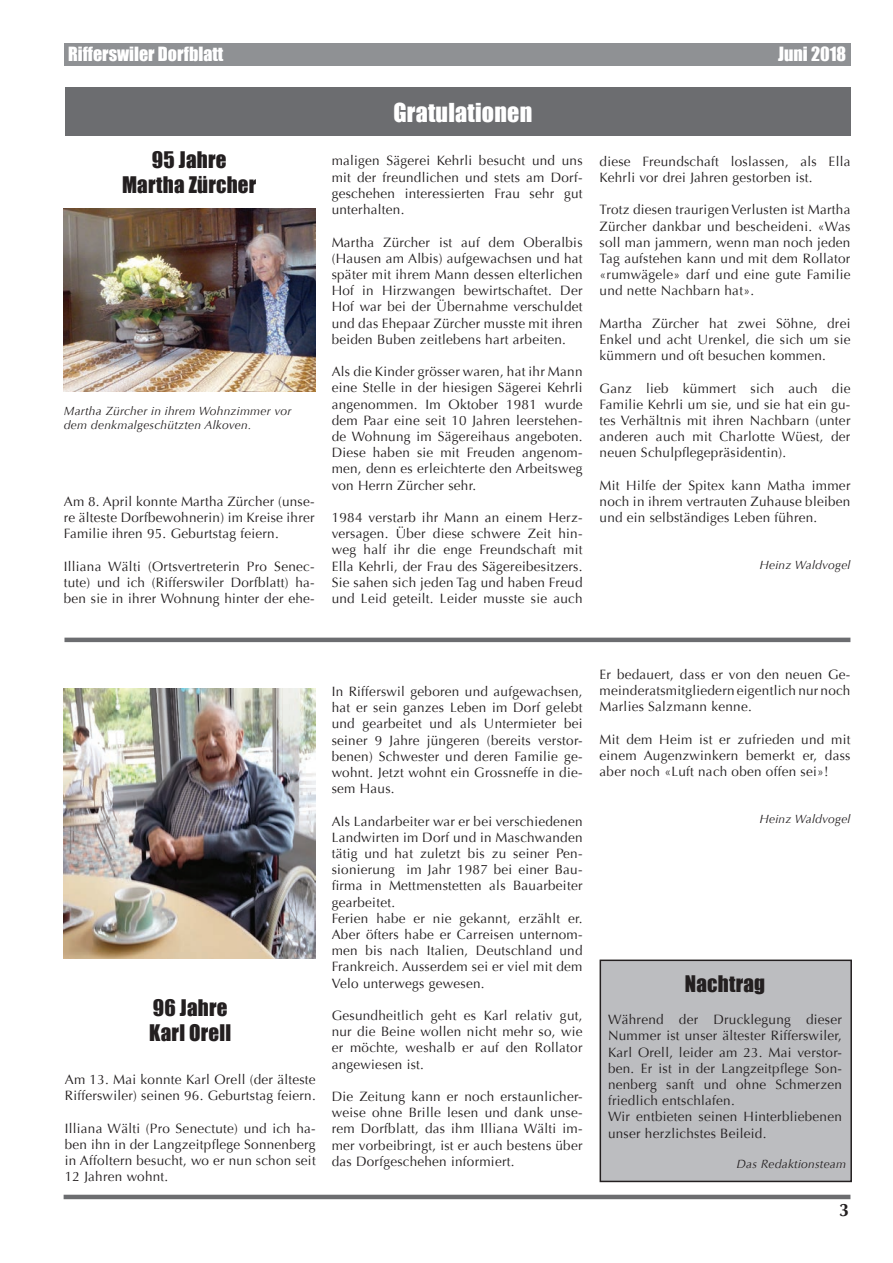
<style>
.page{position:relative;width:893px;height:1263px;background:#fff}
.page>*{position:absolute;margin:0;border:0;box-sizing:border-box;transform-origin:0 0}
.t1{font:24px "Impact";letter-spacing:.01em;color:#fff}
.t2{font:21px/25.2px "Impact";letter-spacing:.01em;color:#231f20;text-align:center}
.t3{font:18px "Impact";color:#fff}
.t4{font:700 18px "Optima";color:#231f20}
.t5{font:13.5px/16.2px "Optima";letter-spacing:.02em;color:#231f20;text-align:justify}
.t6{font:italic 12px/14.4px "Optima";letter-spacing:.02em;color:#231f20}
</style>
<div class="page">
<div style="left:64px;top:43px;width:786px;height:22px;background:#8f9194"></div>
<hr style="left:64px;top:1195px;width:786px;height:4px;background:#6c6d70">
<div style="left:600px;top:960px;width:251px;height:221px;background:#bcbdc0"></div>
<div style="left:600px;top:959px;width:252px;height:223px;border:2px solid #231f20"></div>
<img style="left:64px;top:208px;width:252px;height:183px">
<div style="left:65px;top:87px;width:785px;height:48px;background:#6c6d70"></div>
<img style="left:64px;top:689px;width:252px;height:269px">
<hr style="left:64px;top:638px;width:786px;height:4px;background:#6c6d70">
<h3 class="t3" style="left:68px;top:40px;width:157px">Rifferswiler Dorfblatt</h3>
<h3 class="t3" style="left:778px;top:40px;width:70px">Juni 2018</h3>
<h2 class="t2" style="left:122px;top:146px;width:136px">95 Jahre<br>Martha Zürcher</h2>
<p class="t6" style="left:64px;top:403px;width:229px">Martha Zürcher in ihrem Wohnzimmer vor dem denkmalgeschützten Alkoven.</p>
<p class="t5" style="left:64px;top:493px;width:252px">Am 8. April konnte Martha Zürcher (unse&shy;re älteste Dorfbewohnerin) im Kreise ihrer Familie ihren 95. Geburtstag feiern.</p>
<p class="t5" style="left:64px;top:558px;width:252px">Illiana Wälti (Ortsvertreterin Pro Senec&shy;tute) und ich (Rifferswiler Dorfblatt) ha&shy;ben sie in ihrer Wohnung hinter der ehe-</p>
<h1 class="t1" style="left:393px;top:94px;width:140px">Gratulationen</h1>
<p class="t5" style="left:332px;top:153px;width:252px">maligen Sägerei Kehrli besucht und uns mit der freundlichen und stets am Dorf&shy;geschehen interessierten Frau sehr gut unterhalten.</p>
<p class="t5" style="left:332px;top:234px;width:252px">Martha Zürcher ist auf dem Oberalbis (Hausen am Albis) aufgewachsen und hat später mit ihrem Mann dessen elterlichen Hof in Hirzwangen bewirtschaftet. Der Hof war bei der Übernahme verschuldet und das Ehepaar Zürcher musste mit ihren beiden Buben zeitlebens hart arbeiten.</p>
<p class="t5" style="left:332px;top:364px;width:252px">Als die Kinder grösser waren, hat ihr Mann eine Stelle in der hiesigen Sägerei Kehrli angenommen. Im Oktober 1981 wurde dem Paar eine seit 10 Jahren leerstehen&shy;de Wohnung im Sägereihaus angeboten.<br>Diese haben sie mit Freuden angenom&shy;men, denn es erleichterte den Arbeitsweg von Herrn Zürcher sehr.</p>
<p class="t5" style="left:332px;top:509px;width:252px">1984 verstarb ihr Mann an einem Herz&shy;versagen. Über diese schwere Zeit hin&shy;weg half ihr die enge Freundschaft mit Ella Kehrli, der Frau des Sägereibesitzers.<br>Sie sahen sich jeden Tag und haben Freud und Leid geteilt. Leider musste sie auch</p>
<p class="t5" style="left:600px;top:153px;width:252px">diese Freundschaft loslassen, als Ella<br>Kehrli vor drei Jahren gestorben ist.</p>
<p class="t5" style="left:600px;top:202px;width:252px">Trotz diesen traurigen Verlusten ist Martha Zürcher dankbar und bescheideni. «Was soll man jammern, wenn man noch jeden Tag aufstehen kann und mit dem Rollator «rumwägele» darf und eine gute Familie und nette Nachbarn hat».</p>
<p class="t5" style="left:600px;top:315px;width:252px">Martha Zürcher hat zwei Söhne, drei Enkel und acht Urenkel, die sich um sie kümmern und oft besuchen kommen.</p>
<p class="t5" style="left:600px;top:380px;width:252px">Ganz lieb kümmert sich auch die Familie Kehrli um sie, und sie hat ein gu&shy;tes Verhältnis mit ihren Nachbarn (unter anderen auch mit Charlotte Wüest, der neuen Schulpflegepräsidentin).</p>
<p class="t5" style="left:600px;top:477px;width:252px">Mit Hilfe der Spitex kann Matha immer noch in ihrem vertrauten Zuhause bleiben und ein selbständiges Leben führen.</p>
<p class="t6" style="left:759px;top:558px;width:93px">Heinz Waldvogel</p>
<h2 class="t2" style="left:149px;top:994px;width:83px;text-align:left">96 Jahre<br>Karl Orell</h2>
<p class="t5" style="left:65px;top:1071px;width:252px">Am 13. Mai konnte Karl Orell (der älteste<br>Rifferswiler) seinen 96. Geburtstag feiern.</p>
<p class="t5" style="left:65px;top:1120px;width:252px">Illiana Wälti (Pro Senectute) und ich ha&shy;ben ihn in der Langzeitpflege Sonnenberg in Affoltern besucht, wo er nun schon seit 12 Jahren wohnt.</p>
<p class="t5" style="left:332px;top:683px;width:252px">In Rifferswil geboren und aufgewachsen, hat er sein ganzes Leben im Dorf gelebt und gearbeitet und als Untermieter bei seiner 9 Jahre jüngeren (bereits verstor&shy;benen) Schwester und deren Familie ge&shy;wohnt. Jetzt wohnt ein Grossneffe in die&shy;sem Haus.</p>
<p class="t5" style="left:332px;top:813px;width:252px;text-align:left">Als Landarbeiter war er bei verschiedenen Landwirten im Dorf und in Maschwanden tätig und hat zuletzt bis zu seiner Pen&shy;sionierung im Jahr 1987 bei einer Bau&shy;firma in Mettmenstetten als Bauarbeiter gearbeitet.<br>Ferien habe er nie gekannt, erzählt er.<br>Aber öfters habe er Carreisen unternom&shy;men bis nach Italien, Deutschland und Frankreich. Ausserdem sei er viel mit dem Velo unterwegs gewesen.</p>
<p class="t5" style="left:332px;top:1007px;width:252px">Gesundheitlich geht es Karl relativ gut, nur die Beine wollen nicht mehr so, wie er möchte, weshalb er auf den Rollator angewiesen ist.</p>
<p class="t5" style="left:332px;top:1088px;width:252px">Die Zeitung kann er noch erstaunlicher&shy;weise ohne Brille lesen und dank unse&shy;rem Dorfblatt, das ihm Illiana Wälti im&shy;mer vorbeibringt, ist er auch bestens über das Dorfgeschehen informiert.</p>
<p class="t5" style="left:600px;top:666px;width:252px">Er bedauert, dass er von den neuen Ge&shy;meinderatsmitgliedern eigentlich nur noch Marlies Salzmann kenne.</p>
<p class="t5" style="left:600px;top:731px;width:252px">Mit dem Heim ist er zufrieden und mit einem Augenzwinkern bemerkt er, dass aber noch «Luft nach oben offen sei»!</p>
<p class="t6" style="left:759px;top:812px;width:93px">Heinz Waldvogel</p>
<h2 class="t2" style="left:685px;top:970px;width:82px">Nachtrag</h2>
<p class="t5" style="left:608px;top:1012px;width:235px;text-align:left">Während der Drucklegung dieser Nummer ist unser ältester Rifferswiler, Karl Orell, leider am 23. Mai verstor&shy;ben. Er ist in der Langzeitpflege Son&shy;nenberg sanft und ohne Schmerzen friedlich entschlafen.<br>Wir entbieten seinen Hinterbliebenen unser herzlichstes Beileid.</p>
<p class="t6" style="left:736px;top:1157px;width:111px">Das Redaktionsteam</p>
<h3 class="t4" style="left:839px;top:1199px;width:12px">3</h3>
</div>
